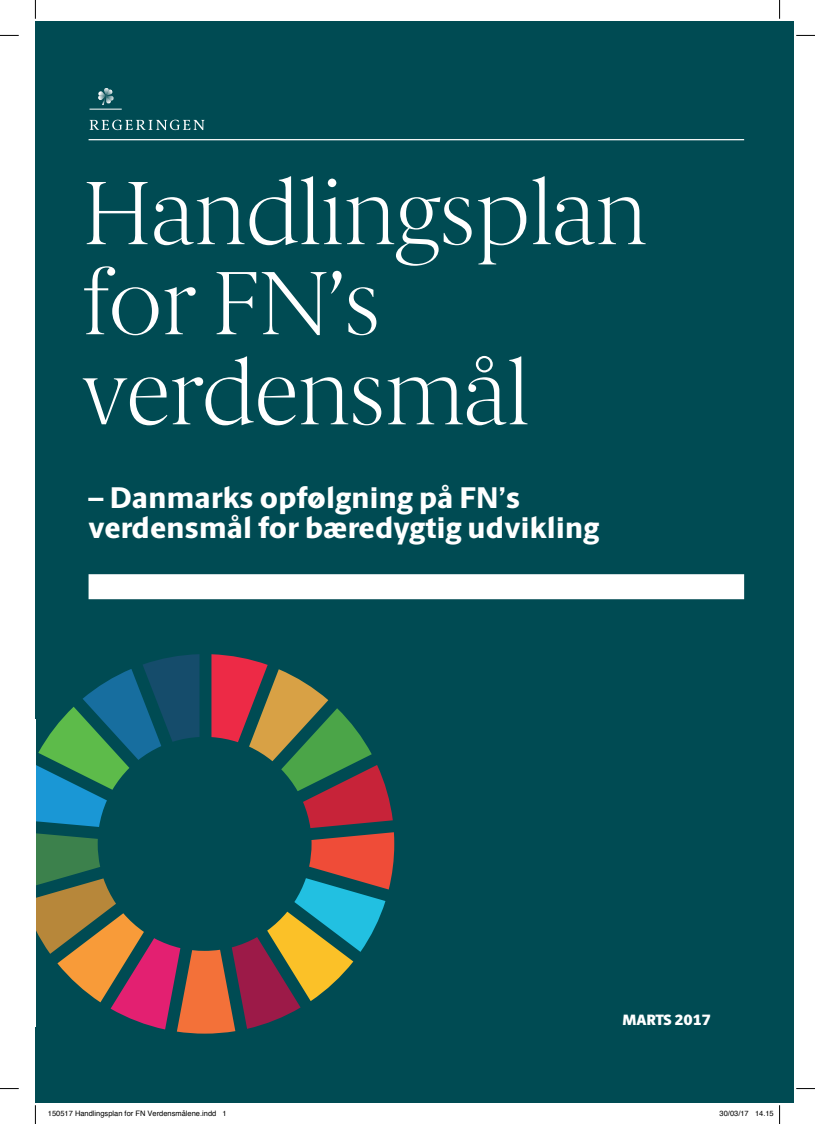
<style>
.page{position:relative;width:815px;height:1124px;background:#fff}
.page>*{position:absolute;margin:0;border:0;box-sizing:border-box;transform-origin:0 0}
.t1{font:200 90px/90px "Berlingske Serif Text";letter-spacing:-.015em;color:#fff}
.t2{font:800 30px/30px "Berlingske Sans";letter-spacing:.01em;color:#fff}
.t3{font:800 15px "Berlingske Sans";letter-spacing:-.01em;color:#fff}
.t4{font:7.5px "Helvetica";color:#000}
</style>
<div class="page">
<div style="left:35px;top:21px;width:759px;height:1081px;background:#004b53"></div>
<svg style="left:35px;top:654px;width:359px;height:379px"></svg>
<svg style="left:90px;top:120px;width:115px;height:10px"></svg>
<svg style="left:98px;top:88px;width:16px;height:17px"></svg>
<hr style="left:90px;top:109px;width:32px;height:1px;background:#fff">
<hr style="left:89px;top:139px;width:655px;height:1px;background:#fff">
<div style="left:89px;top:574px;width:655px;height:25px;background:#fff"></div>
<svg style="left:0;top:35px;width:19px;height:1px"></svg>
<svg style="left:796px;top:35px;width:19px;height:1px"></svg>
<svg style="left:0;top:1088px;width:19px;height:1px"></svg>
<svg style="left:796px;top:1088px;width:19px;height:1px"></svg>
<svg style="left:35px;top:0;width:1px;height:19px"></svg>
<svg style="left:35px;top:1105px;width:1px;height:18px"></svg>
<svg style="left:779px;top:0;width:1px;height:19px"></svg>
<svg style="left:779px;top:1105px;width:1px;height:18px"></svg>
<h1 class="t1" style="left:82px;top:163px;width:567px">Handlingsplan for FN’s verdensmål</h1>
<p class="t2" style="left:89px;top:482px;width:512px">– Danmarks opfølgning på FN’s verdensmål for bæredygtig udvikling</p>
<p class="t3" style="left:623px;top:1010px;width:90px">MARTS 2017</p>
<p class="t4" style="left:48px;top:1107px;width:180px">150517 Handlingsplan for FN Verdensmålene.indd 1</p>
<p class="t4" style="left:719px;top:1107px;width:56px">30/03/17 14.15</p>
</div>
